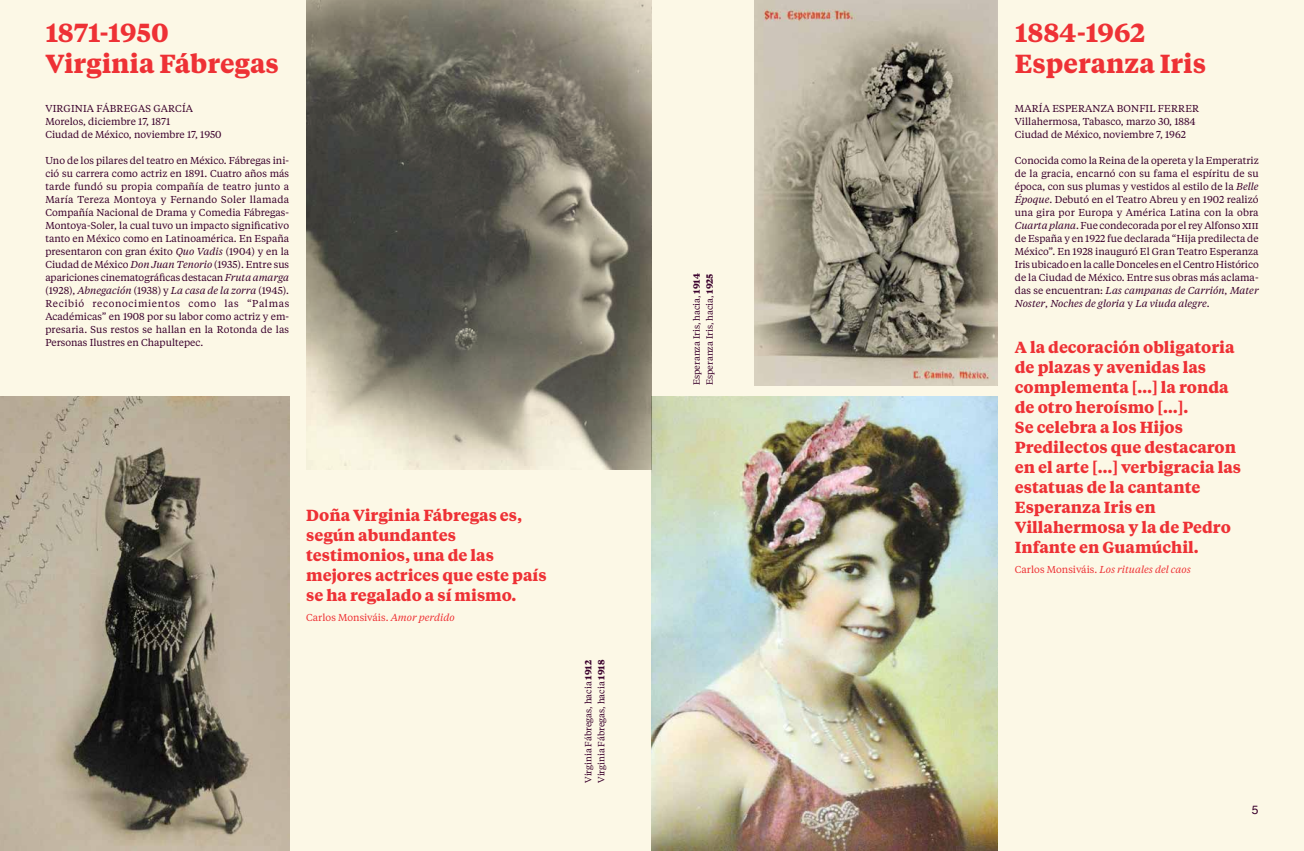
<style>
.page{position:relative;width:1304px;height:851px;background:#fff}
.page>*{position:absolute;margin:0;border:0;box-sizing:border-box;transform-origin:0 0}
.t1{font:700 26px/30px "Tiempos Text";color:#ee3135}
.t2{font:700 16px/20px "Tiempos Text";color:#ee3135}
.t3{font:12px "Helvetica";color:#3a002c}
.t4{font:10px/13px "Tiempos Text";color:#3a002c}
.t5{font:italic 10px "Tiempos Text";color:#ee3135}
.t6{font:10px "Tiempos Text";color:#ee3135}
.t7{font:9px/13px "Tiempos Text";color:#3a002c}
.s1{font-style:italic}
.s2{font-weight:700}
.s3{font-style:normal}
</style>
<div class="page">
<div style="left:652px;top:0;width:652px;height:850px;background:#fcf8e6"></div>
<div style="left:0;top:0;width:652px;height:850px;background:#fcf8e6"></div>
<img style="left:652px;top:396px;width:346px;height:454px">
<img style="left:754px;top:0;width:244px;height:385px">
<img style="left:306px;top:0;width:346px;height:469px">
<img style="left:0;top:396px;width:289px;height:454px">
<h1 class="t1" style="left:45px;top:17px;width:235px">1871-1950<br>Virginia Fábregas</h1>
<p class="t4" style="left:45px;top:101px;width:178px">VIRGINIA FÁBREGAS GARCÍA<br>Morelos, diciembre 17, 1871<br>Ciudad de México, noviembre 17, 1950</p>
<p class="t4" style="left:45px;top:153px;width:245px;text-align:justify">Uno de los pilares del teatro en México. Fábregas ini&shy;ció su carrera como actriz en 1891. Cuatro años más tarde fundó su propia compañía de teatro junto a María Tereza Montoya y Fernando Soler llamada Compañía Nacional de Drama y Comedia Fábregas-Montoya-Soler, la cual tuvo un impacto significativo tanto en México como en Latinoamérica. En España presentaron con gran éxito <span class="s1">Quo Vadis</span> (1904) y en la Ciudad de México <span class="s1">Don Juan Tenorio</span> (1935). Entre sus apariciones cinematográficas destacan <span class="s1">Fruta amarga </span>(1928), <span class="s1">Abnegación</span> (1938) y <span class="s1">La casa de la zorra</span> (1945).<br>Recibió reconocimientos como las “Palmas Académicas” en 1908 por su labor como actriz y em&shy;presaria. Sus restos se hallan en la Rotonda de las Personas Ilustres en Chapultepec.</p>
<h2 class="t2" style="left:306px;top:504px;width:242px">Doña Virginia Fábregas es, según abundantes testimonios, una de las mejores actrices que este país se ha regalado a sí mismo.</h2>
<p class="t6" style="left:306px;top:611px;width:150px">Carlos Monsiváis. <span class="s1">Amor perdido</span></p>
<p class="t7" style="left:581px;top:782px;width:125px;rotate:-90deg">Virginia Fábregas, hacia <span class="s2">1912<br></span>Virginia Fábregas, hacia <span class="s2">1918</span></p>
<p class="t7" style="left:690px;top:385px;width:113px;rotate:-90deg">Esperanza Iris, hacia, <span class="s2">1914<br></span>Esperanza Iris, hacia, <span class="s2">1925</span></p>
<h1 class="t1" style="left:1015px;top:17px;width:193px">1884-1962<br>Esperanza Iris</h1>
<p class="t4" style="left:1015px;top:101px;width:186px">MARÍA ESPERANZA BONFIL FERRER<br>Villahermosa, Tabasco, marzo 30, 1884<br>Ciudad de México, noviembre 7, 1962</p>
<p class="t4" style="left:1015px;top:153px;width:245px;text-align:justify">Conocida como la Reina de la opereta y la Emperatriz de la gracia, encarnó con su fama el espíritu de su época, con sus plumas y vestidos al estilo de la <span class="s1">Belle Époque</span>. Debutó en el Teatro Abreu y en 1902 realizó una gira por Europa y América Latina con la obra <span class="s1">Cuarta plana</span>. Fue condecorada por el rey Alfonso xiii de España y en 1922 fue declarada “Hija predilecta de México”. En 1928 inauguró El Gran Teatro Esperanza Iris ubicado en la calle Donceles en el Centro Histórico de la Ciudad de México. Entre sus obras más aclama&shy;das se encuentran: <span class="s1">Las campanas de Carrión</span>, <span class="s1">Mater Noster</span>, <span class="s1">Noches de gloria</span> y <span class="s1">La viuda alegre</span>.</p>
<p class="t2" style="left:1015px;top:336px;width:228px">A la decoración obligatoria de plazas y avenidas las complementa […] la ronda de otro heroísmo […].<br>Se celebra a los Hijos<br>Predilectos que destacaron en el arte […] verbigracia las estatuas de la cantante<br>Esperanza Iris en<br>Villahermosa y la de Pedro<br>Infante en Guamúchil.</p>
<p class="t5" style="left:1015px;top:562px;width:178px"><span class="s3">Carlos Monsiváis.</span> Los rituales del caos</p>
<p class="t3" style="left:1252px;top:800px;width:8px">5</p>
</div>
